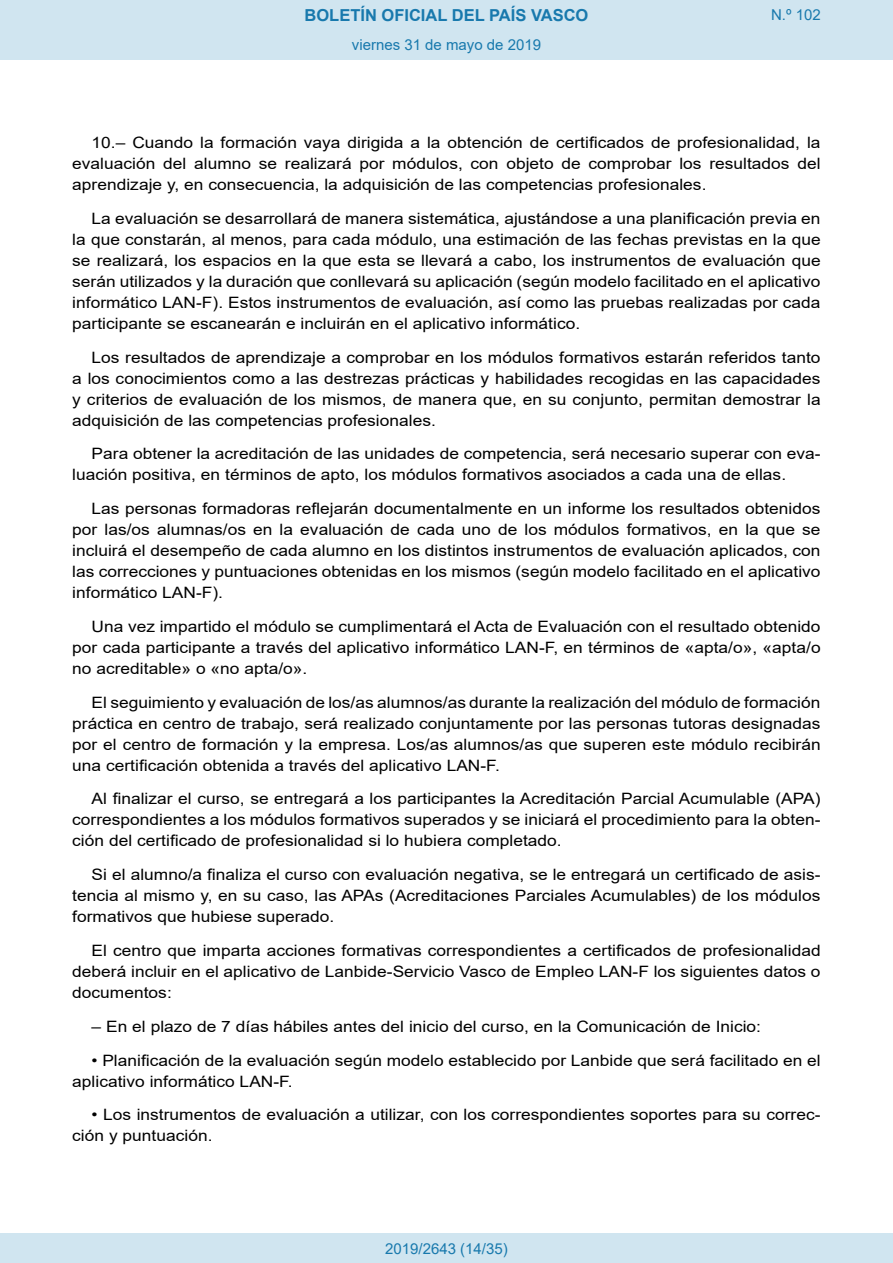
<style>
.page{position:relative;width:893px;height:1263px;background:#fff}
.page>*{position:absolute;margin:0;border:0;box-sizing:border-box;transform-origin:0 0}
.t1{font:700 16.5px "Arial";color:#1879ad}
.BOPVDetalle{font:15.6px/21px "Arial";color:#000;text-align:justify;scale:1.11 1}
.Paginacion_Centro{font:15px "Arial";color:#1879ad}
</style>
<div class="page">
<div style="left:0;top:0;width:893px;height:60px;background:#d0e5f0"></div>
<div style="left:0;top:1233px;width:893px;height:30px;background:#d0e5f0"></div>
<p class="t1" style="left:305px;top:3px;width:285px">BOLETÍN OFICIAL DEL PAÍS VASCO</p>
<p class="Paginacion_Centro" style="left:352px;top:35px;width:191px">viernes 31 de mayo de 2019</p>
<p class="Paginacion_Centro" style="left:771px;top:5px;width:51px">N.º 102</p>
<p class="BOPVDetalle" style="left:72px;top:132px;width:676px;text-indent:19px">10.– Cuando la formación vaya dirigida a la obtención de certificados de profesionalidad, la evaluación del alumno se realizará por módulos, con objeto de comprobar los resultados del aprendizaje y, en consecuencia, la adquisición de las competencias profesionales.</p>
<p class="BOPVDetalle" style="left:72px;top:208px;width:676px;text-indent:19px">La evaluación se desarrollará de manera sistemática, ajustándose a una planificación previa en la que constarán, al menos, para cada módulo, una estimación de las fechas previstas en la que se realizará, los espacios en la que esta se llevará a cabo, los instrumentos de evaluación que serán utilizados y la duración que conllevará su aplicación (según modelo facilitado en el aplicativo informático LAN-F). Estos instrumentos de evaluación, así como las pruebas realizadas por cada participante se escanearán e incluirán en el aplicativo informático.</p>
<p class="BOPVDetalle" style="left:72px;top:347px;width:676px;text-indent:19px">Los resultados de aprendizaje a comprobar en los módulos formativos estarán referidos tanto a los conocimientos como a las destrezas prácticas y habilidades recogidas en las capacidades y criterios de evaluación de los mismos, de manera que, en su conjunto, permitan demostrar la adquisición de las competencias profesionales.</p>
<p class="BOPVDetalle" style="left:72px;top:443px;width:676px;text-indent:19px">Para obtener la acreditación de las unidades de competencia, será necesario superar con eva&shy;luación positiva, en términos de apto, los módulos formativos asociados a cada una de ellas.</p>
<p class="BOPVDetalle" style="left:72px;top:498px;width:676px;text-indent:19px">Las personas formadoras reflejarán documentalmente en un informe los resultados obtenidos por las/os alumnas/os en la evaluación de cada uno de los módulos formativos, en la que se incluirá el desempeño de cada alumno en los distintos instrumentos de evaluación aplicados, con las correcciones y puntuaciones obtenidas en los mismos (según modelo facilitado en el aplicativo informático LAN-F).</p>
<p class="BOPVDetalle" style="left:72px;top:616px;width:676px;text-indent:19px">Una vez impartido el módulo se cumplimentará el Acta de Evaluación con el resultado obtenido por cada participante a través del aplicativo informático LAN-F, en términos de «apta/o», «apta/o no acreditable» o «no apta/o».</p>
<p class="BOPVDetalle" style="left:72px;top:692px;width:676px;text-indent:19px">El seguimiento y evaluación de los/as alumnos/as durante la realización del módulo de formación práctica en centro de trabajo, será realizado conjuntamente por las personas tutoras designadas por el centro de formación y la empresa. Los/as alumnos/as que superen este módulo recibirán una certificación obtenida a través del aplicativo LAN-F.</p>
<p class="BOPVDetalle" style="left:72px;top:788px;width:676px;text-indent:19px">Al finalizar el curso, se entregará a los participantes la Acreditación Parcial Acumulable (APA) correspondientes a los módulos formativos superados y se iniciará el procedimiento para la obten&shy;ción del certificado de profesionalidad si lo hubiera completado.</p>
<p class="BOPVDetalle" style="left:72px;top:864px;width:676px;text-indent:19px">Si el alumno/a finaliza el curso con evaluación negativa, se le entregará un certificado de asis&shy;tencia al mismo y, en su caso, las APAs (Acreditaciones Parciales Acumulables) de los módulos formativos que hubiese superado.</p>
<p class="BOPVDetalle" style="left:72px;top:940px;width:676px;text-indent:19px">El centro que imparta acciones formativas correspondientes a certificados de profesionalidad deberá incluir en el aplicativo de Lanbide-Servicio Vasco de Empleo LAN-F los siguientes datos o documentos:</p>
<p class="BOPVDetalle" style="left:92px;top:1016px;width:605px">– En el plazo de 7 días hábiles antes del inicio del curso, en la Comunicación de Inicio:</p>
<p class="BOPVDetalle" style="left:72px;top:1049px;width:676px;text-indent:19px">• Planificación de la evaluación según modelo establecido por Lanbide que será facilitado en el aplicativo informático LAN-F.</p>
<p class="BOPVDetalle" style="left:72px;top:1104px;width:676px;text-indent:19px">• Los instrumentos de evaluación a utilizar, con los correspondientes soportes para su correc&shy;ción y puntuación.</p>
<p class="Paginacion_Centro" style="left:385px;top:1238px;width:124px">2019/2643 (14/35)</p>
</div>
